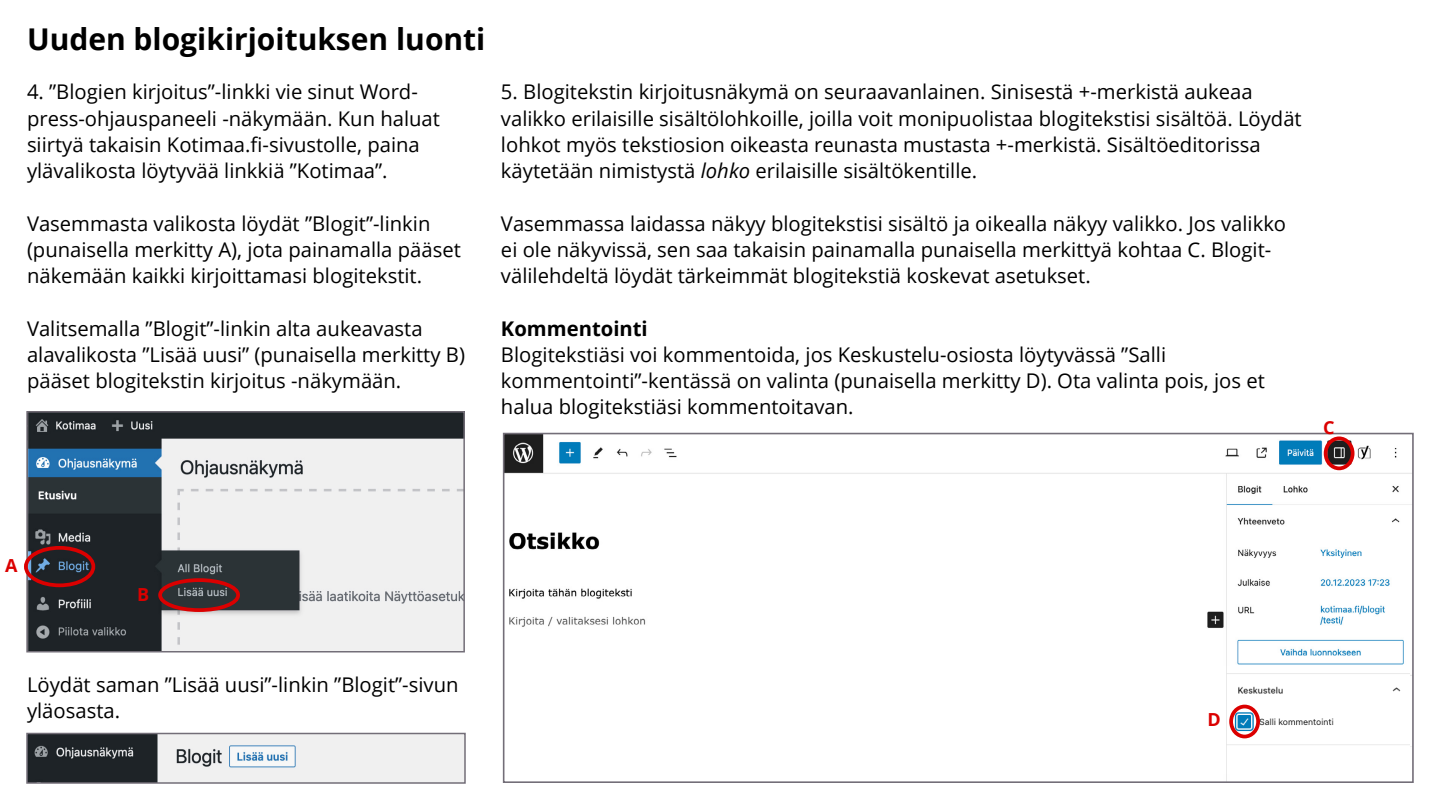
<style>
.page{position:relative;width:1440px;height:810px;background:#fff}
.page>*{position:absolute;margin:0;border:0;box-sizing:border-box;transform-origin:0 0}
.t1{font:700 30px "Open Sans";color:#000}
.t2{font:20.25px/26.2px "Open Sans";color:#000}
.t3{font:700 20.25px "Open Sans";color:#000}
.t4{font:700 18px "Open Sans";color:#db0000}
.s1{font-style:italic}
</style>
<div class="page">
<img style="left:506px;top:436px;width:905px;height:344px">
<div style="left:503px;top:433px;width:911px;height:350px;border:2px solid #736e78"></div>
<img style="left:1212px;top:666px;width:198px;height:108px">
<img style="left:29px;top:414px;width:433px;height:235px">
<div style="left:26px;top:411px;width:439px;height:241px;border:2px solid #736e78"></div>
<div style="left:24px;top:546px;width:71px;height:41px;border:4px solid #db0000;border-radius:50%"></div>
<div style="left:158px;top:578px;width:82px;height:34px;border:4px solid #db0000;border-radius:50%"></div>
<div style="left:1324px;top:436px;width:30px;height:34px;border:4px solid #db0000;border-radius:50%"></div>
<div style="left:1229px;top:705px;width:31px;height:33px;border:4px solid #db0000;border-radius:50%"></div>
<img style="left:29px;top:736px;width:434px;height:45px">
<div style="left:26px;top:733px;width:440px;height:51px;border:2px solid #736e78"></div>
<h1 class="t1" style="left:27px;top:18px;width:460px">Uuden blogikirjoituksen luonti</h1>
<p class="t2" style="left:27px;top:79px;width:415px">4. ”Blogien kirjoitus”-linkki vie sinut Word&shy;press-ohjauspaneeli -näkymään. Kun haluat siirtyä takaisin Kotimaa.fi-sivustolle, paina ylävalikosta löytyvää linkkiä ”Kotimaa”.</p>
<p class="t2" style="left:27px;top:210px;width:435px">Vasemmasta valikosta löydät ”Blogit”-linkin (punaisella merkitty A), jota painamalla pääset näkemään kaikki kirjoittamasi blogitekstit.</p>
<p class="t2" style="left:27px;top:315px;width:439px">Valitsemalla ”Blogit”-linkin alta aukeavasta alavalikosta ”Lisää uusi” (punaisella merkitty B) pääset blogitekstin kirjoitus -näkymään.</p>
<p class="t2" style="left:501px;top:78px;width:802px">5. Blogitekstin kirjoitusnäkymä on seuraavanlainen. Sinisestä +-merkistä aukeaa valikko erilaisille sisältölohkoille, joilla voit monipuolistaa blogitekstisi sisältöä. Löydät lohkot myös tekstiosion oikeasta reunasta mustasta +-merkistä. Sisältöeditorissa käytetään nimistystä <span class="s1">lohko</span> erilaisille sisältökentille.</p>
<p class="t2" style="left:501px;top:210px;width:787px">Vasemmassa laidassa näkyy blogitekstisi sisältö ja oikealla näkyy valikko. Jos valikko ei ole näkyvissä, sen saa takaisin painamalla punaisella merkittyä kohtaa C. Blogit&shy;välilehdeltä löydät tärkeimmät blogitekstiä koskevat asetukset.</p>
<p class="t3" style="left:501px;top:314px;width:148px">Kommentointi</p>
<p class="t2" style="left:501px;top:341px;width:765px">Blogitekstiäsi voi kommentoida, jos Keskustelu-osiosta löytyvässä ”Salli kommentointi”-kentässä on valinta (punaisella merkitty D). Ota valinta pois, jos et halua blogitekstiäsi kommentoitavan.</p>
<p class="t4" style="left:1323px;top:415px;width:13px">C</p>
<p class="t4" style="left:5px;top:553px;width:14px">A</p>
<p class="t4" style="left:137px;top:581px;width:14px">B</p>
<p class="t2" style="left:27px;top:671px;width:433px">Löydät saman ”Lisää uusi”-linkin ”Blogit”-sivun yläosasta.</p>
<p class="t4" style="left:1208px;top:707px;width:15px">D</p>
</div>
